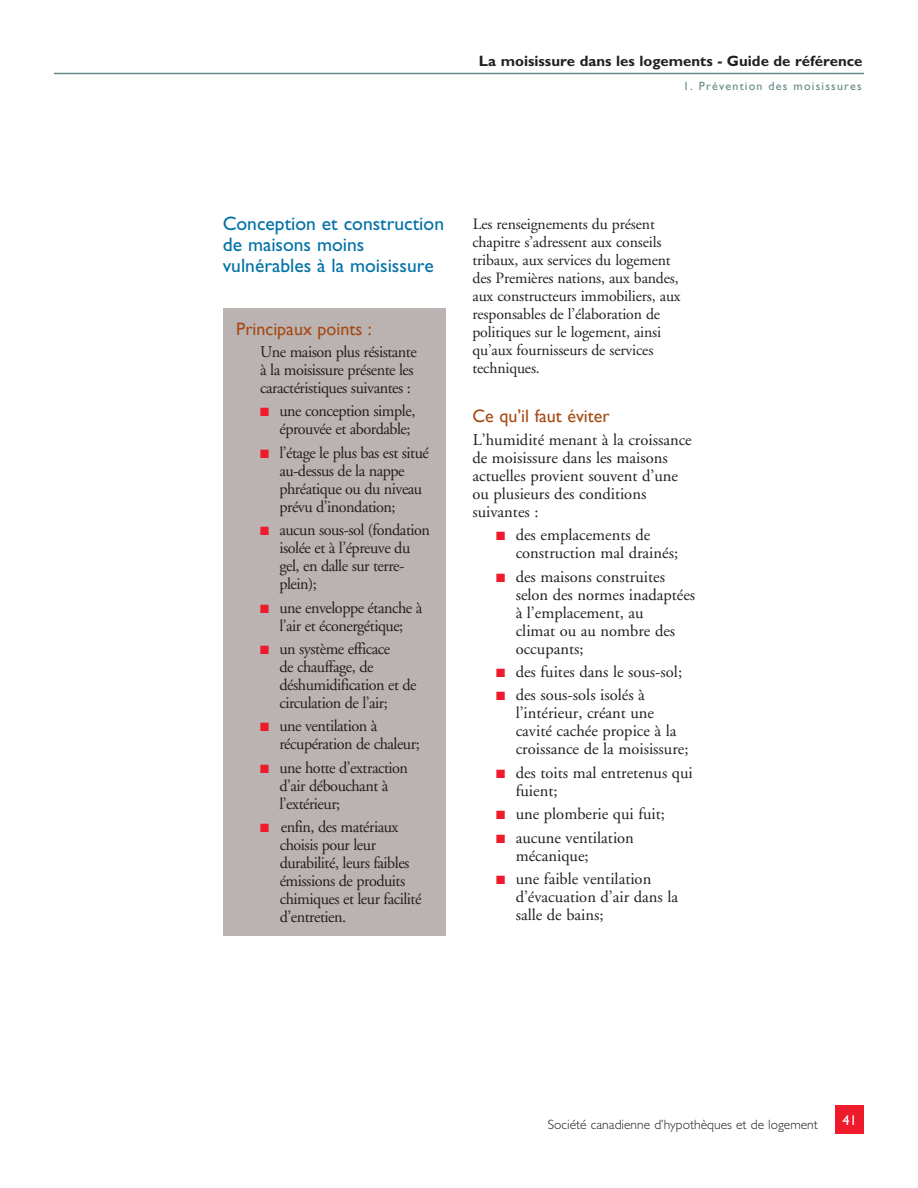
<style>
.page{position:relative;width:918px;height:1188px;background:#fff}
.page>*{position:absolute;margin:0;border:0;box-sizing:border-box;transform-origin:0 0}
.t1{font:19.5px/21px "Gill Sans Std";color:#0071a7}
.t2{font:18px "Gill Sans";color:#a54a14}
.t3{font:16.5px/18px "Adobe Garamond";letter-spacing:-.03em;color:#231f20}
.t4{font:16.5px/18px "Adobe Garamond";color:#231f20}
.t5{font:15.75px/18px "Adobe Garamond";letter-spacing:-.01em;color:#231f20}
.t6{font:700 15px "Gill Sans Std";color:#231f20}
.t7{font:14.25px "Gill Sans Std";color:#fff}
.t8{font:300 13.5px "Gill Sans Std";color:#231f20}
.t9{font:12px "Gill Sans Std";letter-spacing:.1em;color:#628986}
.s1{color:#ee1b2c}
</style>
<div class="page">
<div style="left:835px;top:1105px;width:29px;height:29px;background:#ee1b2c"></div>
<hr style="left:54px;top:73px;width:810px;height:1px;background:#628986">
<div style="left:223px;top:308px;width:223px;height:628px;background:#bbb3b1"></div>
<p class="t6" style="left:479px;top:52px;width:385px">La moisissure dans les logements - Guide de référence</p>
<p class="t9" style="left:683px;top:79px;width:180px">1. Prévention des moisissures</p>
<p class="t1" style="left:223px;top:213px;width:223px">Conception et construction de maisons moins vulnérables à la moisissure</p>
<p class="t5" style="left:473px;top:215px;width:210px">Les renseignements du présent chapitre s’adressent aux conseils tribaux, aux services du logement des Premières nations, aux bandes, aux constructeurs immobiliers, aux responsables de l’élaboration de politiques sur le logement, ainsi qu’aux fournisseurs de services techniques.</p>
<p class="t2" style="left:472px;top:406px;width:139px">Ce qu’il faut éviter</p>
<p class="t4" style="left:473px;top:431px;width:221px">L’humidité menant à la croissance de moisissure dans les maisons actuelles provient souvent d’une ou plusieurs des conditions suivantes :</p>
<p class="t4" style="left:516px;top:526px;width:164px;text-indent:-19px"><span class="s1">■</span> des emplacements de construction mal drainés;</p>
<p class="t4" style="left:516px;top:568px;width:181px;text-indent:-19px"><span class="s1">■</span> des maisons construites selon des normes inadaptées à l’emplacement, au<br>climat ou au nombre des occupants;</p>
<p class="t4" style="left:496px;top:663px;width:187px"><span class="s1">■</span> des fuites dans le sous-sol;</p>
<p class="t4" style="left:516px;top:687px;width:174px;text-indent:-19px"><span class="s1">■</span> des sous-sols isolés à l’intérieur, créant une cavité cachée propice à la croissance de la moisissure;</p>
<p class="t4" style="left:516px;top:764px;width:179px;text-indent:-19px"><span class="s1">■</span> des toits mal entretenus qui fuient;</p>
<p class="t4" style="left:496px;top:805px;width:170px"><span class="s1">■</span> une plomberie qui fuit;</p>
<p class="t4" style="left:516px;top:829px;width:120px;text-indent:-19px"><span class="s1">■</span> aucune ventilation mécanique;</p>
<p class="t4" style="left:516px;top:870px;width:164px;text-indent:-19px"><span class="s1">■</span> une faible ventilation d’évacuation d’air dans la salle de bains;</p>
<p class="t2" style="left:236px;top:318px;width:137px">Principaux points :</p>
<p class="t3" style="left:260px;top:343px;width:158px">Une maison plus résistante à la moisissure présente les caractéristiques suivantes :</p>
<p class="t3" style="left:260px;top:403px;width:157px;text-align:right"><span class="s1">■</span> une conception simple, éprouvée et abordable;</p>
<p class="t3" style="left:279px;top:444px;width:151px;text-indent:-19px"><span class="s1">■</span> l’étage le plus bas est situé au-dessus de la nappe phréatique ou du niveau prévu d’inondation;</p>
<p class="t3" style="left:279px;top:521px;width:152px;text-indent:-19px"><span class="s1">■</span> aucun sous-sol (fondation isolée et à l’épreuve du gel, en dalle sur terre&shy;plein);</p>
<p class="t3" style="left:260px;top:599px;width:164px;text-align:center"><span class="s1">■</span> une enveloppe étanche à l’air et éconergétique;</p>
<p class="t3" style="left:279px;top:640px;width:139px;text-indent:-19px"><span class="s1">■</span> un système efficace<br>de chauffage, de déshumidification et de circulation de l’air;</p>
<p class="t3" style="left:279px;top:718px;width:142px;text-indent:-19px"><span class="s1">■</span> une ventilation à récupération de chaleur;</p>
<p class="t3" style="left:279px;top:759px;width:130px;text-indent:-19px"><span class="s1">■</span> une hotte d’extraction d’air débouchant à l’extérieur;</p>
<p class="t3" style="left:280px;top:818px;width:143px;text-indent:-19px"><span class="s1">■</span> enfin, des matériaux choisis pour leur durabilité, leurs faibles émissions de produits chimiques et leur facilité d’entretien.</p>
<p class="t8" style="left:548px;top:1117px;width:272px">Société canadienne d’hypothèques et de logement</p>
<p class="t7" style="left:843px;top:1112px;width:16px">41</p>
</div>
